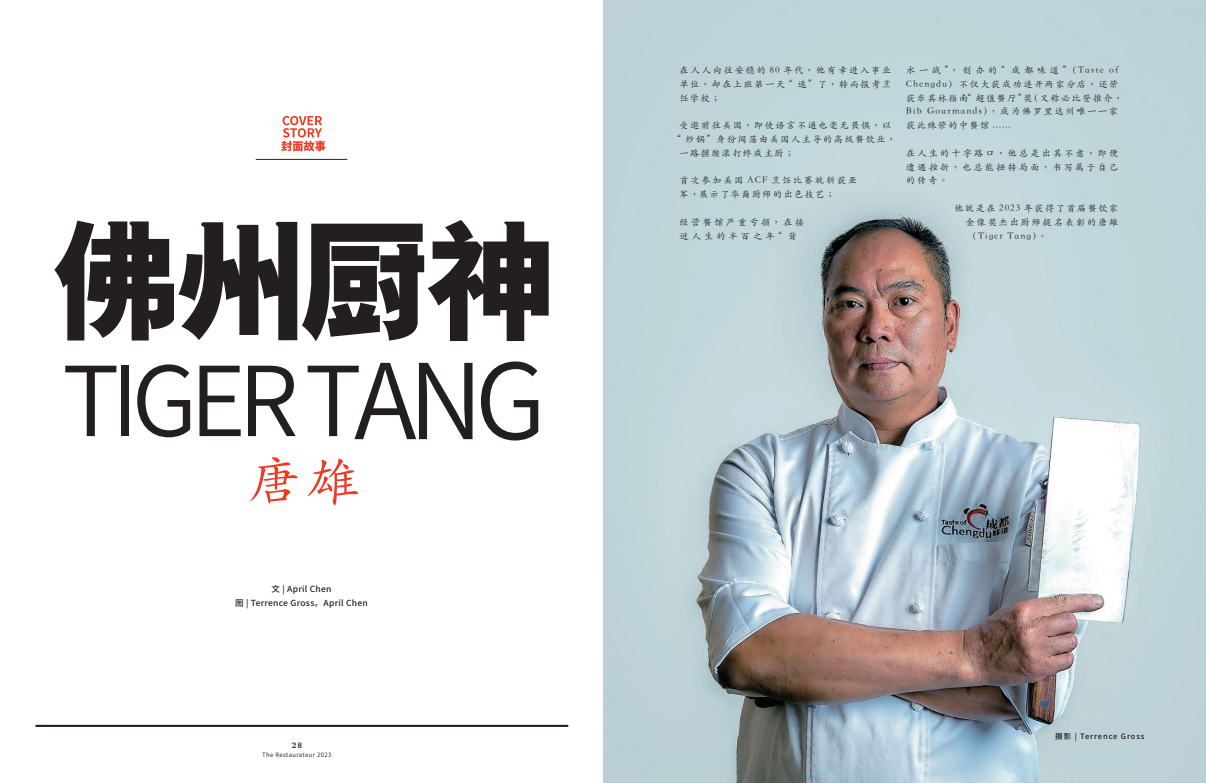
<style>
.page{position:relative;width:1206px;height:783px;background:#fff}
.page>*{position:absolute;margin:0;border:0;box-sizing:border-box;transform-origin:0 0}
.t1{font:96.2px "Source Han Sans CN";letter-spacing:-.08em;color:#231f20}
.t2{font:53.5px "ST Kaiti TC";color:#ef3822}
.t3{font:9.3px/13.8px "ST Kaiti TC";letter-spacing:.13em;color:#231f20;text-align:justify}
.t4{font:9.3px/13.8px "ST Kaiti TC";letter-spacing:.11em;color:#231f20}
.t5{font:9.3px/13.8px "ST Kaiti TC";letter-spacing:.23em;color:#231f20}
.t6{font:500 8.4px/13.8px "Source Han Sans CN";letter-spacing:.03em;color:#231f20;text-align:center}
.t7{font:700 8px "Charter";color:#231f20}
.t8{font:500 7.4px "Source Han Sans CN";letter-spacing:.11em;color:#231f20}
.t9{font:6px "Source Han Sans CN";letter-spacing:.06em;color:#312f30}
.s1{font-size:104.2px}
</style>
<div class="page">
<svg style="left:281px;top:116px;width:44px;height:35px"></svg>
<hr style="left:256px;top:159px;width:91px;height:1px;background:#231f20">
<hr style="left:35px;top:725px;width:533px;height:2px;background:#231f20">
<svg style="left:54px;top:220px;width:495px;height:121px;fill:#231f20"></svg>
<img style="left:603px;top:0;width:603px;height:783px">
<h1 class="t1" style="left:62px;top:347px;width:485px">TIGER T<span class="s1">ANG</span></h1>
<h2 class="t2" style="left:246px;top:447px;width:117px">唐雄</h2>
<p class="t6" style="left:235px;top:582px;width:134px">文 | April Chen<br>图 | Terrence Gross，April Chen</p>
<p class="t7" style="left:292px;top:738px;width:12px">28</p>
<p class="t9" style="left:262px;top:752px;width:71px">The Restaurateur 2023</p>
<p class="t3" style="left:679px;top:63px;width:214px">在人人向往安稳的 80 年代，他有幸进入事业单位，却在上班第一天“逃” 了，转而报考烹饪学校；</p>
<p class="t3" style="left:679px;top:118px;width:213px">受邀前往美国， 即使语言不通也毫无畏惧， 以</p>
<p class="t3" style="left:675px;top:132px;width:223px">“炒锅” 身份闯荡由美国人主导的高级餐饮业，</p>
<p class="t4" style="left:679px;top:146px;width:116px">一路摸爬滚打终成主厨；</p>
<p class="t4" style="left:679px;top:173px;width:180px">首次参加美国 ACF 烹饪比赛就斩获亚军，展示了华裔厨师的出色技艺；</p>
<p class="t5" style="left:679px;top:215px;width:127px">经营餐馆严重亏损，在接近人生的半百之年“背</p>
<p class="t4" style="left:906px;top:63px;width:219px">水一战”，创办的“成都味道”（Taste of<br>Chengdu）不仅大获成功连开两家分店，还荣获米其林指南“超值餐厅”奖（又称必比登推介，<br>Bib Gourmands），成为佛罗里达州唯一一家获此殊荣的中餐馆 ......</p>
<p class="t3" style="left:906px;top:146px;width:214px">在人生的十字路口，他总是出其不意，即便遭遇挫折，也总能扭转局面，书写属于自己的传奇︒</p>
<p class="t3" style="left:965px;top:201px;width:155px;text-indent:-11px">他就是在 2023 年获得了首届餐饮家金像奖杰出厨师提名表彰的唐雄（Tiger Tang）︒</p>
<p class="t8" style="left:1055px;top:732px;width:91px">摄影 | Terrence Gross</p>
</div>
